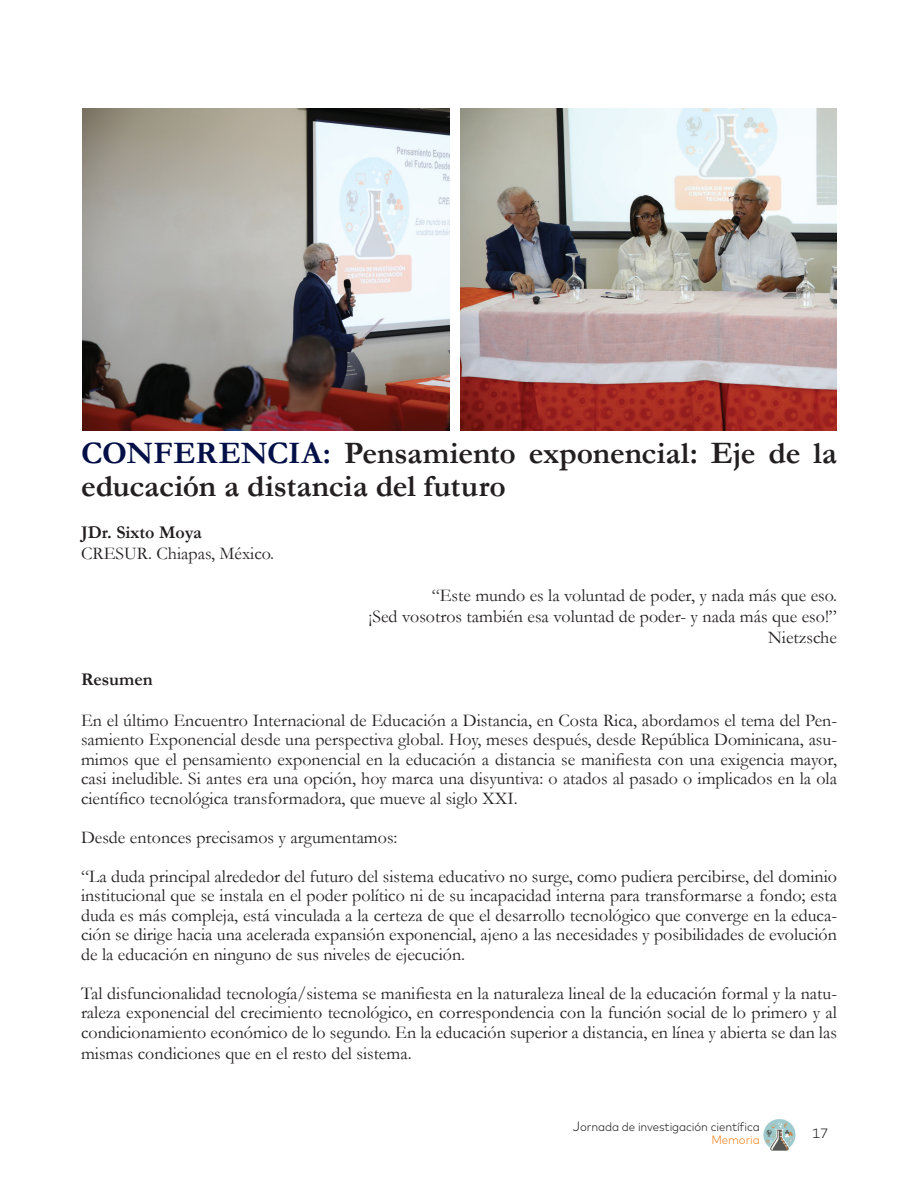
<style>
.page{position:relative;width:918px;height:1188px;background:#fff}
.page>*{position:absolute;margin:0;border:0;box-sizing:border-box;transform-origin:0 0}
.t1{font:700 31.5px/33px "Garamond";letter-spacing:-.005em;color:#231f20}
.t2{font:18px/19.5px "Garamond";color:#231f20;text-align:justify}
.t3{font:700 18px "Garamond";color:#231f20}
.t4{font:300 13.5px "Mark";color:#231f20}
.t5{font:300 12px "Mark";letter-spacing:-.01em;color:#231f20;scale:.95 1}
.t6{font:300 12px "Mark";letter-spacing:-.01em;color:#f58220;scale:.95 1}
.s1{color:#030f47}
.s2{font-size:13.5px}
</style>
<div class="page">
<img style="left:763px;top:1119px;width:33px;height:32px">
<img style="left:82px;top:108px;width:367px;height:322px">
<img style="left:460px;top:108px;width:377px;height:322px">
<h1 class="t1" style="left:81px;top:436px;width:757px"><span class="s1">CONFERENCIA:</span> Pensamiento exponencial: Eje de la educación a distancia del futuro</h1>
<p class="t3" style="left:81px;top:522px;width:122px">JDr. Sixto Moya</p>
<p class="t2" style="left:81px;top:544px;width:195px">CRESUR. Chiapas, México.</p>
<p class="t2" style="left:369px;top:585px;width:470px;line-height:21px;text-align:right">“Este mundo es la voluntad de poder, y nada más que eso.<br>¡Sed vosotros también esa voluntad de poder- y nada más que eso!”<br>Nietzsche</p>
<p class="t3" style="left:81px;top:669px;width:73px">Resumen</p>
<p class="t2" style="left:81px;top:710px;width:758px">En el último Encuentro Internacional de Educación a Distancia, en Costa Rica, abordamos el tema del Pen&shy;samiento Exponencial desde una perspectiva global. Hoy, meses después, desde República Dominicana, asu&shy;mimos que el pensamiento exponencial en la educación a distancia se manifiesta con una exigencia mayor, casi ineludible. Si antes era una opción, hoy marca una disyuntiva: o atados al pasado o implicados en la ola científico tecnológica transformadora, que mueve al siglo XXI.</p>
<p class="t2" style="left:81px;top:818px;width:758px;line-height:39px">Desde entonces precisamos y argumentamos:<br>“La duda principal alrededor del futuro del sistema educativo no surge, como pudiera percibirse, del dominio</p>
<p class="t2" style="left:81px;top:886px;width:758px">institucional que se instala en el poder político ni de su incapacidad interna para transformarse a fondo; esta duda es más compleja, está vinculada a la certeza de que el desarrollo tecnológico que converge en la educa&shy;ción se dirige hacia una acelerada expansión exponencial, ajeno a las necesidades y posibilidades de evolución de la educación en ninguno de sus niveles de ejecución.</p>
<p class="t2" style="left:81px;top:983px;width:758px;line-height:20px">Tal disfuncionalidad tecnología/sistema se manifiesta en la naturaleza lineal de la educación formal y la natu&shy;raleza exponencial del crecimiento tecnológico, en correspondencia con la función social de lo primero y al condicionamiento económico de lo segundo. En la educación superior a distancia, en línea y abierta se dan las mismas condiciones que en el resto del sistema.</p>
<p class="t5" style="left:573px;top:1119px;width:198px"><span class="s2">J</span>ornada de investigación científica</p>
<p class="t6" style="left:711px;top:1133px;width:53px">Memoria</p>
<p class="t4" style="left:812px;top:1126px;width:18px">17</p>
</div>
